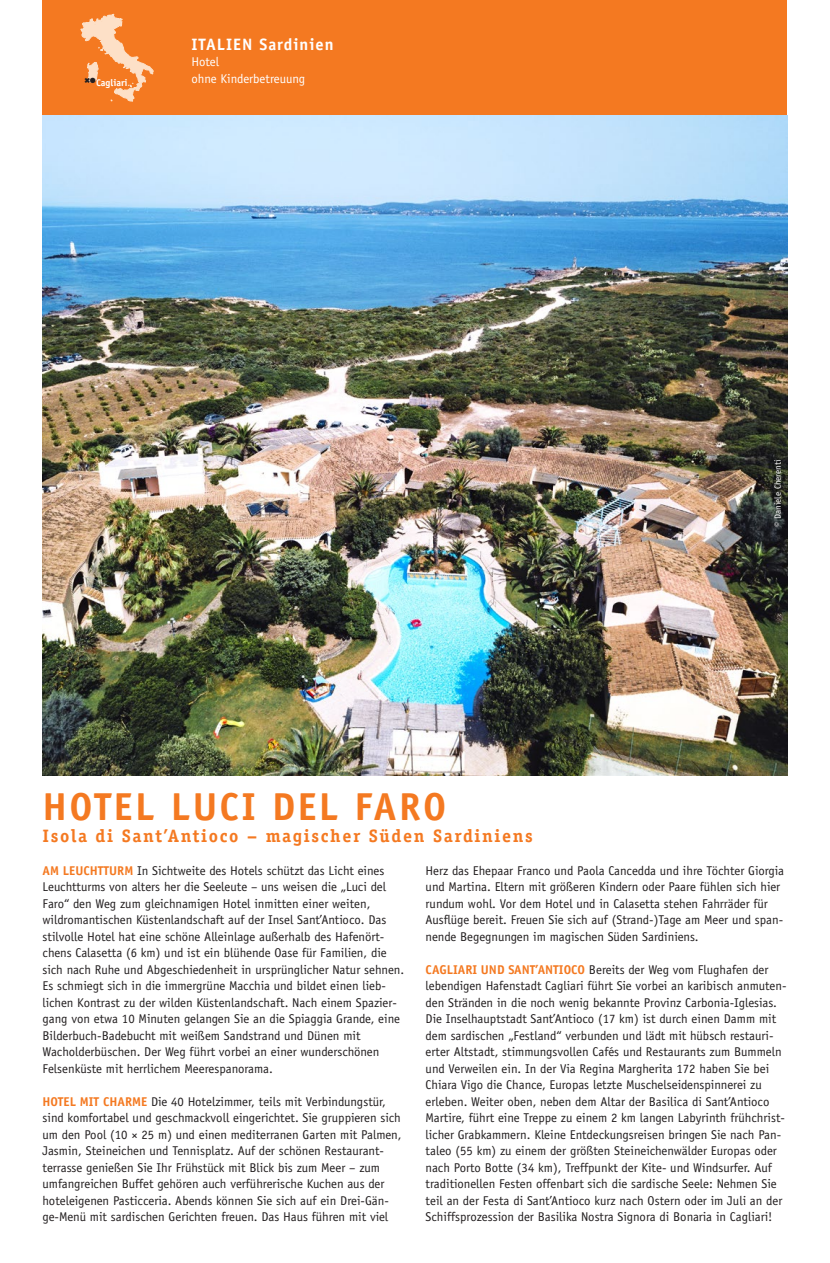
<style>
.page{position:relative;width:830px;height:1263px;background:#fff}
.page>*{position:absolute;margin:0;border:0;box-sizing:border-box;transform-origin:0 0}
.t1{font:700 39px "Officina Sans Std";letter-spacing:.06em;color:#f47921}
.t2{font:700 18px "Officina Serif Std";letter-spacing:.09em;color:#f47921}
.t3{font:700 16.5px "Officina Sans Std";letter-spacing:.06em;color:#fff}
.t4{font:12.75px/16.5px "Officina Sans Std";color:#231f20}
.t5{font:12.75px "Officina Sans Std";color:#fff}
.t6{font:700 9.75px "Officina Sans Std";color:#fff}
.t7{font:9px "Officina Sans Std";color:#fff}
.t8{font:7.5px "Zapf Dingbats Std";color:#231f20}
.s1{font-weight:700;color:#f47921}
</style>
<div class="page">
<div style="left:43px;top:0;width:744px;height:116px;background:#f47921"></div>
<svg style="left:80px;top:14px;width:74px;height:88px"></svg>
<img style="left:43px;top:116px;width:744px;height:660px">
<p class="t3" style="left:191px;top:34px;width:144px">ITALIEN Sardinien</p>
<p class="t5" style="left:191px;top:54px;width:29px">Hotel</p>
<p class="t8" style="left:90px;top:77px;width:7px">●</p>
<p class="t5" style="left:191px;top:71px;width:115px">ohne Kinderbetreuung</p>
<p class="t6" style="left:84px;top:77px;width:45px"><sup>✖</sup> Cagliari</p>
<p class="t7" style="left:772px;top:527px;width:69px;rotate:-90deg">© Daniele Cherenti</p>
<h1 class="t1" style="left:43px;top:783px;width:405px">HOTEL LUCI DEL FARO</h1>
<h2 class="t2" style="left:43px;top:824px;width:491px">Isola di Sant’Antioco – magischer Süden Sardiniens</h2>
<p class="t4" style="left:43px;top:862px;width:363px"><span class="s1">AM LEUCHTTURM</span> In Sichtweite des Hotels schützt das Licht eines Leuchtturms von alters her die Seeleute – uns weisen die „Luci del Faro“ den Weg zum gleichnamigen Hotel inmitten einer weiten, wildromantischen Küstenlandschaft auf der Insel Sant’Antioco. Das stilvolle Hotel hat eine schöne Alleinlage außerhalb des Hafenört&shy;chens Calasetta (6 km) und ist ein blühende Oase für Familien, die sich nach Ruhe und Abgeschiedenheit in ursprünglicher Natur sehnen.<br>Es schmiegt sich in die immergrüne Macchia und bildet einen lieb&shy;lichen Kontrast zu der wilden Küstenlandschaft. Nach einem Spazier&shy;gang von etwa 10 Minuten gelangen Sie an die Spiaggia Grande, eine Bilderbuch-Badebucht mit weißem Sandstrand und Dünen mit Wacholderbüschen. Der Weg führt vorbei an einer wunderschönen Felsenküste mit herrlichem Meerespanorama.</p>
<p class="t4" style="left:43px;top:1093px;width:360px"><span class="s1">HOTEL MIT CHARME</span> Die 40 Hotelzimmer, teils mit Verbindungstür, sind komfortabel und geschmackvoll eingerichtet. Sie gruppieren sich um den Pool (10 × 25 m) und einen mediterranen Garten mit Palmen, Jasmin, Steineichen und Tennisplatz. Auf der schönen Restaurant&shy;terrasse genießen Sie Ihr Frühstück mit Blick bis zum Meer – zum umfangreichen Buffet gehören auch verführerische Kuchen aus der hoteleigenen Pasticceria. Abends können Sie sich auf ein Drei-Gän&shy;ge-Menü mit sardischen Gerichten freuen. Das Haus führen mit viel</p>
<p class="t4" style="left:425px;top:862px;width:360px">Herz das Ehepaar Franco und Paola Cancedda und ihre Töchter Giorgia und Martina. Eltern mit größeren Kindern oder Paare fühlen sich hier rundum wohl. Vor dem Hotel und in Calasetta stehen Fahrräder für Ausflüge bereit. Freuen Sie sich auf (Strand-)Tage am Meer und span&shy;nende Begegnungen im magischen Süden Sardiniens.</p>
<p class="t4" style="left:425px;top:961px;width:362px"><span class="s1">CAGLIARI UND SANT’ANTIOCO</span> Bereits der Weg vom Flughafen der lebendigen Hafenstadt Cagliari führt Sie vorbei an karibisch anmuten&shy;den Stränden in die noch wenig bekannte Provinz Carbonia-Iglesias.<br>Die Inselhauptstadt Sant’Antioco (17 km) ist durch einen Damm mit dem sardischen „Festland“ verbunden und lädt mit hübsch restauri&shy;erter Altstadt, stimmungsvollen Cafés und Restaurants zum Bummeln und Verweilen ein. In der Via Regina Margherita 172 haben Sie bei Chiara Vigo die Chance, Europas letzte Muschelseidenspinnerei zu erleben. Weiter oben, neben dem Altar der Basilica di Sant’Antioco Martire, führt eine Treppe zu einem 2 km langen Labyrinth frühchrist&shy;licher Grabkammern. Kleine Entdeckungsreisen bringen Sie nach Pan&shy;taleo (55 km) zu einem der größten Steineichenwälder Europas oder nach Porto Botte (34 km), Treffpunkt der Kite- und Windsurfer. Auf traditionellen Festen offenbart sich die sardische Seele: Nehmen Sie teil an der Festa di Sant’Antioco kurz nach Ostern oder im Juli an der Schiffsprozession der Basilika Nostra Signora di Bonaria in Cagliari!</p>
</div>
